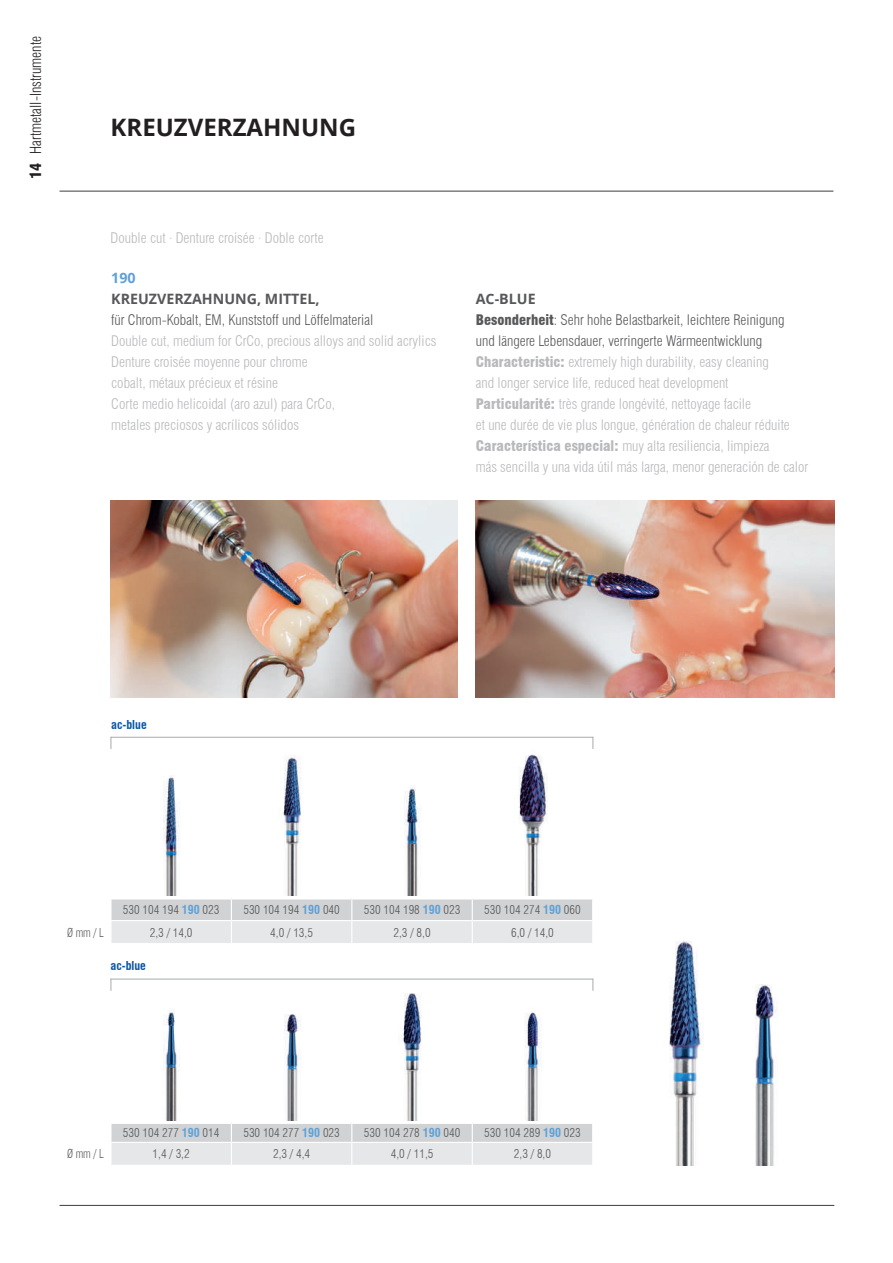
<style>
.page{position:relative;width:893px;height:1263px;background:#fff}
.page>*{position:absolute;margin:0;border:0;box-sizing:border-box;transform-origin:0 0}
.t1{font:700 24px "Open Sans";color:#231f20}
.t2{font:300 condensed 15px "Swiss 721 BT";color:#231f20;scale:.96 1}
.t3{font:900 condensed 15px "Swiss 721 BT";color:#231f20}
.t4{font:300 condensed 14.25px/21px "Swiss 721 BT";color:#b8b9bc}
.t5{font:300 condensed 14.25px "Swiss 721 BT";color:#57585a}
.t6{font:700 14.25px "Open Sans";color:#57585a}
.t7{font:700 14.25px "Open Sans";color:#5ea1d7}
.t8{font:300 condensed 12px "Swiss 721 BT";color:#57585a}
.t9{font:700 condensed 12px "Swiss 721 BT";color:#0a55a6}
.t10{font:300 condensed 12px "Swiss 721 BT";color:#57585a;scale:.91 1}
.s1{font-weight:900;color:#57585a}
.s2{color:#57585a}
.s3{font-weight:900}
.s4{font-weight:700;color:#5ea1d7}
</style>
<div class="page">
<hr style="left:60px;top:191px;width:773px;height:1px;background:#3e3e3f">
<hr style="left:60px;top:1205px;width:774px;height:1px;background:#3e3e3f">
<svg style="left:111px;top:1122px;width:481px;height:43px;background:#dfe0e2"></svg>
<img style="left:129px;top:978px;width:85px;height:142px">
<img style="left:249px;top:978px;width:85px;height:142px">
<img style="left:370px;top:978px;width:85px;height:142px">
<img style="left:490px;top:978px;width:85px;height:142px">
<svg style="left:111px;top:898px;width:482px;height:45px;background:#dedfe0"></svg>
<img style="left:129px;top:736px;width:85px;height:160px">
<img style="left:282px;top:756px;width:19px;height:140px">
<img style="left:404px;top:787px;width:14px;height:109px">
<img style="left:519px;top:754px;width:29px;height:142px">
<img style="left:111px;top:500px;width:347px;height:197px">
<img style="left:476px;top:500px;width:358px;height:197px">
<img style="left:669px;top:941px;width:35px;height:225px">
<img style="left:755px;top:984px;width:23px;height:182px">
<hr style="left:111px;top:737px;width:482px;height:1px;background:#a8a9ad">
<svg style="left:111px;top:737px;width:1px;height:12px"></svg>
<hr style="left:111px;top:979px;width:482px;height:1px;background:#a8a9ad">
<svg style="left:592px;top:979px;width:1px;height:12px"></svg>
<svg style="left:111px;top:979px;width:1px;height:12px"></svg>
<p class="t2" style="left:27px;top:154px;width:125px;rotate:-90deg">Hartmetall-Instrumente</p>
<p class="t3" style="left:27px;top:179px;width:18px;rotate:-90deg">14</p>
<h1 class="t1" style="left:111px;top:110px;width:247px">KREUZVERZAHNUNG</h1>
<p class="t4" style="left:111px;top:227px;width:215px">Double cut · Denture croisée · Doble corte</p>
<p class="t7" style="left:111px;top:268px;width:26px">190</p>
<p class="t6" style="left:111px;top:289px;width:210px">KREUZVERZAHNUNG, MITTEL,</p>
<p class="t5" style="left:111px;top:311px;width:264px">für Chrom-Kobalt, EM, Kunststoff und Löffelmaterial</p>
<p class="t4" style="left:111px;top:330px;width:327px">Double cut, medium for CrCo, precious alloys and solid acrylics Denture croisée moyenne pour chrome<br>cobalt, métaux précieux et résine<br>Corte medio helicoidal (aro azul) para CrCo,<br>metales preciosos y acrílicos sólidos</p>
<p class="t6" style="left:476px;top:289px;width:61px">AC-BLUE</p>
<p class="t4" style="left:476px;top:309px;width:334px"><span class="s1">Besonderheit</span><span class="s2">: Sehr hohe Belastbarkeit, leichtere Reinigung<br>und längere Lebensdauer, verringerte Wärmeentwicklung </span><span class="s3">Characteristic:</span> extremely high durability, easy cleaning<br>and longer service life, reduced heat development <span class="s3">Particularité:</span> très grande longévité, nettoyage facile<br>et une durée de vie plus longue, génération de chaleur réduite <span class="s3">Característica especial:</span> muy alta resiliencia, limpieza<br>más sencilla y una vida útil más larga, menor generación de calor</p>
<p class="t9" style="left:111px;top:717px;width:37px">ac-blue</p>
<p class="t8" style="left:123px;top:902px;width:98px">530 104 194 <span class="s4">190</span> 023</p>
<p class="t8" style="left:243px;top:902px;width:98px">530 104 194 <span class="s4">190</span> 040</p>
<p class="t8" style="left:364px;top:902px;width:98px">530 104 198 <span class="s4">190</span> 023</p>
<p class="t8" style="left:484px;top:902px;width:98px">530 104 274 <span class="s4">190</span> 060</p>
<p class="t10" style="left:67px;top:925px;width:42px">Ø mm / L</p>
<p class="t8" style="left:150px;top:925px;width:44px">2,3 / 14,0</p>
<p class="t8" style="left:270px;top:925px;width:44px">4,0 / 13,5</p>
<p class="t8" style="left:394px;top:925px;width:39px">2,3 / 8,0</p>
<p class="t8" style="left:511px;top:925px;width:44px">6,0 / 14,0</p>
<p class="t9" style="left:111px;top:959px;width:37px">ac-blue</p>
<p class="t8" style="left:123px;top:1125px;width:98px">530 104 277 <span class="s4">190</span> 014</p>
<p class="t8" style="left:243px;top:1125px;width:98px">530 104 277 <span class="s4">190</span> 023</p>
<p class="t8" style="left:364px;top:1125px;width:98px">530 104 278 <span class="s4">190</span> 040</p>
<p class="t8" style="left:484px;top:1125px;width:98px">530 104 289 <span class="s4">190</span> 023</p>
<p class="t10" style="left:67px;top:1147px;width:42px">Ø mm / L</p>
<p class="t8" style="left:153px;top:1147px;width:39px">1,4 / 3,2</p>
<p class="t8" style="left:273px;top:1147px;width:39px">2,3 / 4,4</p>
<p class="t8" style="left:391px;top:1147px;width:44px">4,0 / 11,5</p>
<p class="t8" style="left:514px;top:1147px;width:39px">2,3 / 8,0</p>
</div>
